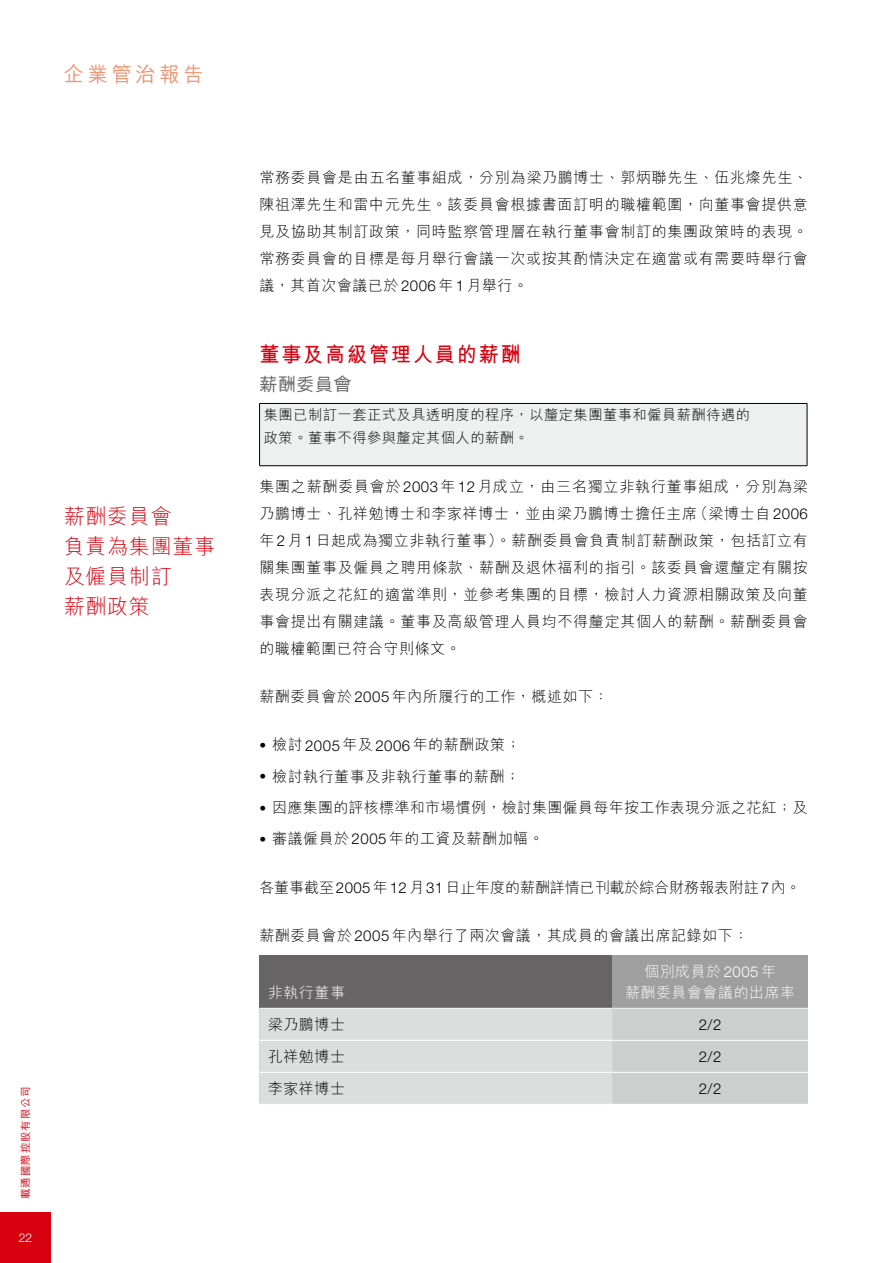
<style>
.page{position:relative;width:893px;height:1263px;background:#fff}
.page>*{position:absolute;margin:0;border:0;box-sizing:border-box;transform-origin:0 0}
.t1{font:300 21px/30px "M Hei HK";letter-spacing:.035em;color:#d7000f}
.t2{font:700 21px "M Hei HK";letter-spacing:.1em;color:#d7000f;scale:.95 1}
.t3{font:500 21px "M Hei HK";letter-spacing:.2em;color:#eb9572;scale:.95 1}
.t4{font:500 18px "M Hei HK";letter-spacing:.035em;color:#666464}
.t5{font:300 15px/27px "M Hei HK";letter-spacing:.035em;color:#000;text-align:justify}
.t6{font:300 15px "M Hei HK";letter-spacing:-.005em;color:#000}
.t7{font:300 15px/21px "M Hei HK";letter-spacing:.035em;color:#fff;text-align:center}
.t8{font:300 15px "Helvetica Neue";color:#000}
.t9{font:300 14.25px/22.5px "M Hei HK";letter-spacing:.035em;color:#000}
.t10{font:300 12px "Helvetica Neue";color:#fff}
.t11{font:500 10.5px "M Hei HK";letter-spacing:.09em;color:#d7000f}
.s1{font-family:"Helvetica Neue"}
.s2{font-family:"Helvetica Neue";font-size:13.5px}
</style>
<div class="page">
<div style="left:0;top:1212px;width:51px;height:51px;background:#d7000f"></div>
<div style="left:259px;top:955px;width:549px;height:149px;background:#cdcece"></div>
<div style="left:260px;top:403px;width:547px;height:63px;background:#eeefef"></div>
<hr style="left:259px;top:403px;width:548px;height:1px;background:#000">
<hr style="left:259px;top:404px;width:1px;height:61px;background:#000">
<hr style="left:807px;top:404px;width:1px;height:61px;background:#000">
<hr style="left:259px;top:465px;width:548px;height:1px;background:#000">
<div style="left:259px;top:955px;width:353px;height:53px;background:#666464"></div>
<div style="left:612px;top:955px;width:196px;height:53px;background:#9f9fa0"></div>
<div style="left:259px;top:1009px;width:353px;height:95px;background:#dcdddd"></div>
<hr style="left:259px;top:1008px;width:353px;height:1px;background:#fff">
<hr style="left:612px;top:1008px;width:196px;height:1px;background:#fff">
<hr style="left:259px;top:1040px;width:353px;height:1px;background:#fff">
<hr style="left:612px;top:1040px;width:196px;height:1px;background:#fff">
<hr style="left:259px;top:1072px;width:353px;height:1px;background:#fff">
<hr style="left:612px;top:1072px;width:196px;height:1px;background:#fff">
<h1 class="t3" style="left:64px;top:59px;width:149px">企業管治報告</h1>
<h1 class="t1" style="left:64px;top:500px;width:153px">薪酬委員會<br>負責為集團董事及僱員制訂<br>薪酬政策</h1>
<p class="t11" style="left:18px;top:1199px;width:114px;rotate:-90deg">載通國際控股有限公司</p>
<p class="t10" style="left:19px;top:1230px;width:15px">22</p>
<p class="t5" style="left:259px;top:164px;width:550px">常務委員會是由五名董事組成，分別為梁乃鵬博士、郭炳聯先生、伍兆燦先生、陳祖澤先生和雷中元先生。該委員會根據書面訂明的職權範圍，向董事會提供意見及協助其制訂政策，同時監察管理層在執行董事會制訂的集團政策時的表現。常務委員會的目標是每月舉行會議一次或按其酌情決定在適當或有需要時舉行會議，其首次會議已於<span class="s1">2006</span>年<span class="s1">1</span>月舉行。</p>
<h1 class="t2" style="left:259px;top:339px;width:277px">董事及高級管理人員的薪酬</h1>
<p class="t4" style="left:259px;top:371px;width:94px">薪酬委員會</p>
<p class="t9" style="left:264px;top:403px;width:488px">集團已制訂一套正式及具透明度的程序，以釐定集團董事和僱員薪酬待遇的政策。董事不得參與釐定其個人的薪酬。</p>
<p class="t5" style="left:259px;top:472px;width:550px">集團之薪酬委員會於<span class="s1">2003</span>年<span class="s1">12</span>月成立，由三名獨立非執行董事組成，分別為梁乃鵬博士、孔祥勉博士和李家祥博士，並由梁乃鵬博士擔任主席（梁博士自<span class="s1">2006</span>年<span class="s1">2</span>月<span class="s1">1</span>日起成為獨立非執行董事）。薪酬委員會負責制訂薪酬政策，包括訂立有關集團董事及僱員之聘用條款、薪酬及退休福利的指引。該委員會還釐定有關按表現分派之花紅的適當準則，並參考集團的目標，檢討人力資源相關政策及向董事會提出有關建議。董事及高級管理人員均不得釐定其個人的薪酬。薪酬委員會的職權範圍已符合守則條文。</p>
<p class="t5" style="left:259px;top:683px;width:351px">薪酬委員會於<span class="s1">2005</span>年內所履行的工作，概述如下：</p>
<p class="t5" style="left:259px;top:731px;width:263px"><span class="s2">•</span> 檢討<span class="s1">2005</span>年及<span class="s1">2006</span>年的薪酬政策；</p>
<p class="t5" style="left:259px;top:762px;width:262px"><span class="s2">•</span> 檢討執行董事及非執行董事的薪酬；</p>
<p class="t5" style="left:259px;top:793px;width:549px"><span class="s2">•</span> 因應集團的評核標準和市場慣例，檢討集團僱員每年按工作表現分派之花紅；及</p>
<p class="t5" style="left:259px;top:825px;width:286px"><span class="s2">•</span> 審議僱員於<span class="s1">2005</span>年的工資及薪酬加幅。</p>
<p class="t6" style="left:259px;top:876px;width:543px">各董事截至<span class="s1">2005</span> 年<span class="s1">12</span> 月<span class="s1">31</span> 日止年度的薪酬詳情已刊載於綜合財務報表附註<span class="s1">7</span>內。</p>
<p class="t5" style="left:259px;top:921px;width:490px">薪酬委員會於<span class="s1">2005</span>年內舉行了兩次會議，其成員的會議出席記錄如下：</p>
<p class="t7" style="left:268px;top:981px;width:79px">非執行董事</p>
<p class="t7" style="left:625px;top:960px;width:172px">個別成員於<span class="s1">2005</span>年<br>薪酬委員會會議的出席率</p>
<p class="t5" style="left:268px;top:1010px;width:79px">梁乃鵬博士</p>
<p class="t8" style="left:699px;top:1016px;width:24px">2/2</p>
<p class="t5" style="left:268px;top:1042px;width:79px">孔祥勉博士</p>
<p class="t8" style="left:699px;top:1048px;width:24px">2/2</p>
<p class="t5" style="left:268px;top:1074px;width:79px">李家祥博士</p>
<p class="t8" style="left:699px;top:1080px;width:24px">2/2</p>
</div>
